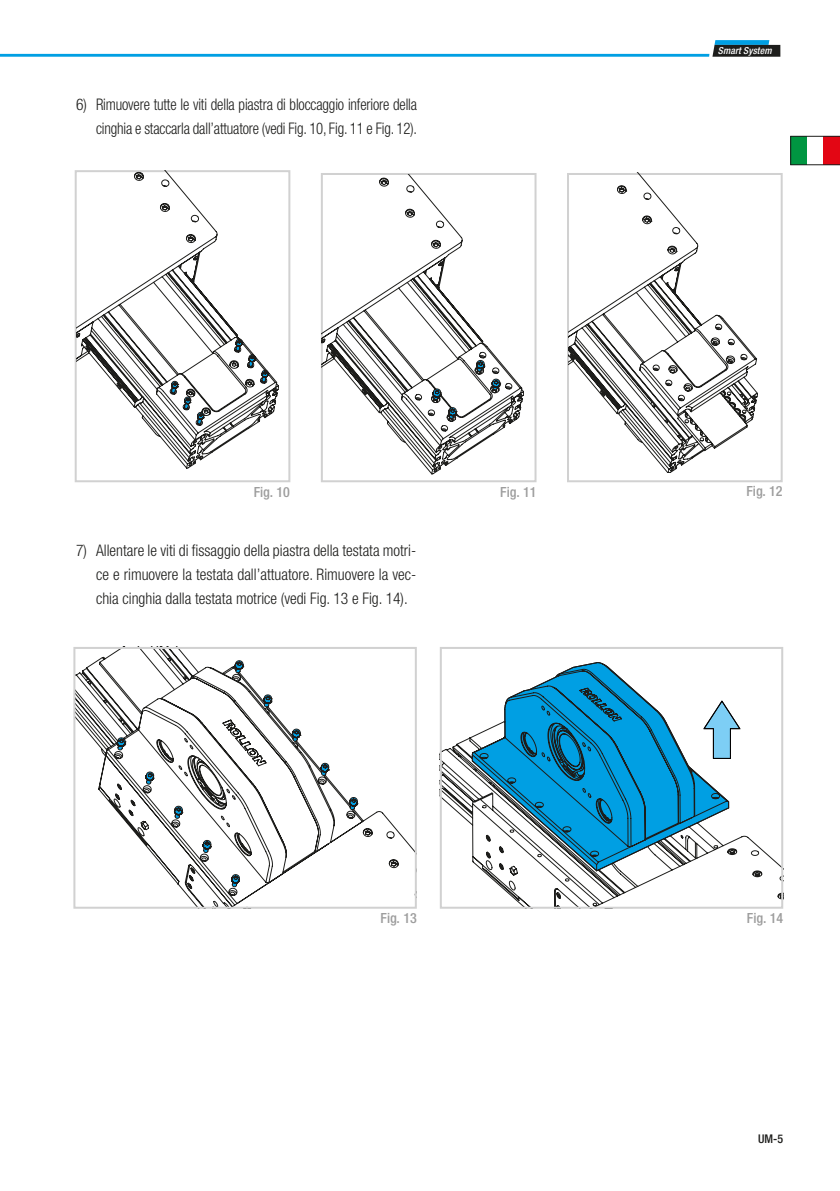
<style>
.page{position:relative;width:840px;height:1191px;background:#fff}
.page>*{position:absolute;margin:0;border:0;box-sizing:border-box;transform-origin:0 0}
.t1{font:300 condensed 16px/24px "Helvetica Neue LT Std";letter-spacing:-.01em;color:#1d1d1b;text-align:right}
.t2{font:500 condensed 14px "Helvetica Neue LT Std";color:#9d9d9d}
.t3{font:500 condensed 12px "Helvetica Neue LT Std";color:#1d1d1b}
.t4{font:italic 500 condensed 9.8px "Helvetica Neue LT Std";letter-spacing:.015em;color:#fff}
</style>
<div class="page">
<hr style="left:0;top:54px;width:709px;height:3px;background:#009fe3">
<svg style="left:712px;top:40px;width:69px;height:17px"></svg>
<svg style="left:790px;top:136px;width:49px;height:29px"></svg>
<div style="left:321px;top:173px;width:215px;height:309px;border:2px solid #d1d1d1"></div>
<div style="left:75px;top:170px;width:215px;height:312px;border:2px solid #d1d1d1"></div>
<svg style="left:321px;top:174px;width:202px;height:300px"></svg>
<svg style="left:76px;top:170px;width:203px;height:298px"></svg>
<svg style="left:76px;top:650px;width:337px;height:255px"></svg>
<svg style="left:442px;top:662px;width:337px;height:243px"></svg>
<div style="left:439px;top:647px;width:343px;height:261px;border:2px solid #d1d1d1"></div>
<div style="left:73px;top:647px;width:343px;height:261px;border:2px solid #d1d1d1"></div>
<div style="left:566px;top:173px;width:216px;height:309px;border:2px solid #d1d1d1"></div>
<svg style="left:567px;top:173px;width:190px;height:300px"></svg>
<p class="t1" style="left:76px;top:92px;width:342px">6) Rimuovere tutte le viti della piastra di bloccaggio inferiore della cinghia e staccarla dall’attuatore (vedi Fig. 10, Fig. 11 e Fig. 12).</p>
<p class="t2" style="left:253px;top:483px;width:38px">Fig. 10</p>
<p class="t2" style="left:500px;top:483px;width:38px">Fig. 11</p>
<p class="t1" style="left:96px;top:538px;width:321px;text-align:justify;text-indent:-20px">7) Allentare le viti di fissaggio della piastra della testata motri&shy;ce e rimuovere la testata dall’attuatore. Rimuovere la vec&shy;chia cinghia dalla testata motrice (vedi Fig. 13 e Fig. 14).</p>
<p class="t4" style="left:717px;top:45px;width:55px">Smart System</p>
<p class="t2" style="left:746px;top:483px;width:38px">Fig. 12</p>
<p class="t2" style="left:380px;top:909px;width:38px">Fig. 13</p>
<p class="t2" style="left:746px;top:909px;width:38px">Fig. 14</p>
<p class="t3" style="left:757px;top:1131px;width:27px">UM-5</p>
</div>
